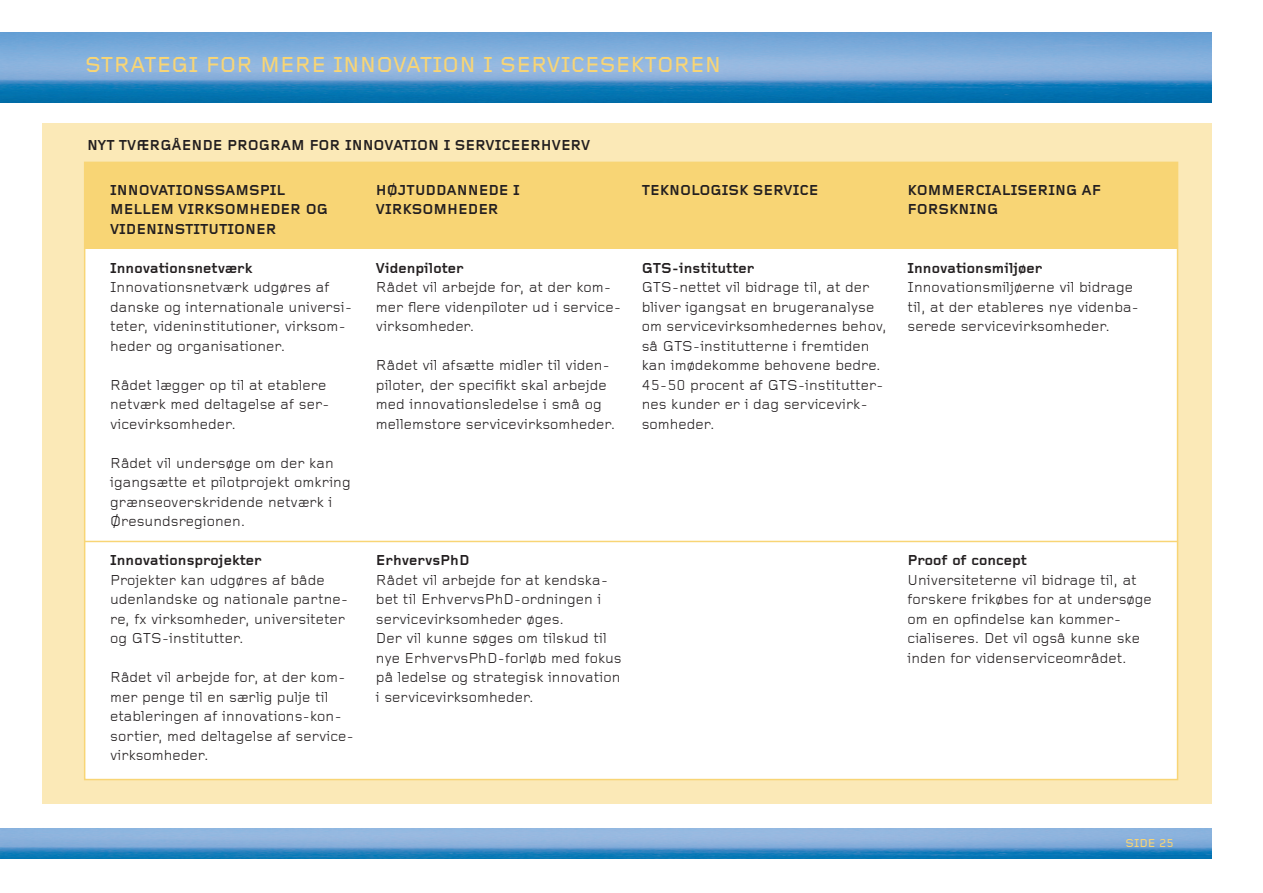
<style>
.page{position:relative;width:1263px;height:893px;background:#fff}
.page>*{position:absolute;margin:0;border:0;box-sizing:border-box;transform-origin:0 0}
.t1{font:500 22.5px "Foundry Gridnik";color:#f8d575}
.t2{font:15px/19.5px "Foundry Gridnik";color:#231f20}
.t3{font:700 15px/19.5px "Foundry Gridnik";color:#231f20}
.t4{font:500 12px "Foundry Gridnik";color:#f8d575}
</style>
<div class="page">
<img style="left:0;top:828px;width:1212px;height:31px">
<img style="left:0;top:33px;width:1212px;height:69px">
<div style="left:43px;top:123px;width:1169px;height:681px;background:#fbe9b7"></div>
<div style="left:84px;top:162px;width:1094px;height:618px;background:#fff;border:2px solid #f8d575"></div>
<div style="left:85px;top:162px;width:1092px;height:86px;background:#f8d575"></div>
<hr style="left:85px;top:541px;width:1093px;height:1px;background:#f8d575">
<h1 class="t1" style="left:85px;top:52px;width:15px">STRATEGI</h1>
<h1 class="t1" style="left:206px;top:52px;width:71px">FOR MERE</h1>
<h1 class="t1" style="left:333px;top:52px;width:15px">INNOVATION</h1>
<h1 class="t1" style="left:483px;top:52px;width:32px">I SERVI</h1>
<h1 class="t1" style="left:571px;top:52px;width:30px">CESEKTOREN</h1>
<p class="t3" style="left:87px;top:136px;width:85px">NYT TVÆRGÅENDE</p>
<p class="t3" style="left:227px;top:136px;width:129px">PROGRAM FOR INNOVATION</p>
<p class="t3" style="left:444px;top:136px;width:52px">ISERVICEE</p>
<p class="t3" style="left:530px;top:136px;width:61px">RHVE RV</p>
<p class="t3" style="left:110px;top:181px;width:219px">INNOVATIONSSAMSPIL<br>MELLEM VIRKSOMHEDER OG<br>VIDENINSTITUTIONER</p>
<p class="t3" style="left:110px;top:259px;width:144px">INNOVATIONSNETVÆRK</p>
<p class="t2" style="left:110px;top:278px;width:244px">Innovationsnetværk udgøres af danske og internationale universi&shy;teter, videninstitutioner, virksom&shy;heder og organisationer.</p>
<p class="t2" style="left:110px;top:376px;width:221px">Rådet lægger op til at etablere netværk med deltagelse af ser&shy;vicevirksomheder.</p>
<p class="t2" style="left:110px;top:454px;width:242px">Rådet vil undersøge om der kan igangsætte et pilotprojekt omkring grænseoverskridende netværk i<br>Øresundsregionen.</p>
<p class="t3" style="left:110px;top:551px;width:153px">INNOVATIONSPROJEKTER</p>
<p class="t2" style="left:110px;top:571px;width:240px">Projekter kan udgøres af både udenlandske og nationale partne&shy;re, fx virksomheder, universiteter og GTS</p>
<p class="t3" style="left:376px;top:181px;width:145px">HØJTUDDANNEDE I<br>VIRKSOMHEDER</p>
<p class="t3" style="left:376px;top:259px;width:89px">VIDENPILOTER</p>
<p class="t2" style="left:376px;top:278px;width:247px">Rådet vil arbejde for, at der kom&shy;mer flere videnpiloter ud i service&shy;virksomheder.</p>
<p class="t2" style="left:376px;top:356px;width:241px">Rådet vil afsætte midler til viden&shy;piloter, der specifikt skal arbejde med innovationsledelse i små og mellemstore servicevirksomheder.</p>
<p class="t3" style="left:376px;top:551px;width:92px">E RHVERVSPHD</p>
<p class="t2" style="left:376px;top:571px;width:247px">Rådet vil arbejde for at kendska&shy;bet til ErhvervsPhD-ordningen i servicevirksomheder øges.<br>Der vil kunne søges om tilskud til nye ErhvervsPhD-forløb med fokus på ledelse og strategisk innovation i servicevirksomheder.</p>
<p class="t2" style="left:162px;top:629px;width:84px">-institutter.</p>
<p class="t2" style="left:110px;top:668px;width:245px">Rådet vil arbejde for, at der kom&shy;mer penge til en særlig pulje til etableringen af innovations-kon&shy;sortier, med deltagelse af service&shy;virksomheder.</p>
<p class="t3" style="left:642px;top:181px;width:178px">TEKNOLOGISK SERVICE</p>
<p class="t3" style="left:642px;top:259px;width:11px">GTS</p>
<p class="t3" style="left:672px;top:259px;width:84px">-INSTITUTTER</p>
<p class="t2" style="left:642px;top:278px;width:11px">GTS</p>
<p class="t2" style="left:642px;top:278px;width:246px;text-indent:30px">-nettet vil bidrage til, at der bliver igangsat en brugeranalyse om servicevirksomhedernes behov, så GTS</p>
<p class="t2" style="left:642px;top:337px;width:241px;text-indent:51px">-institutterne i fremtiden kan imødekomme behovene bedre.<br>45-50 procent af GTS</p>
<p class="t2" style="left:642px;top:376px;width:244px;text-indent:156px">-institutter&shy;nes kunder er i dag servicevirk&shy;somheder.</p>
<p class="t3" style="left:907px;top:181px;width:195px">KOMMERCIALISERING AF<br>FORSKNING</p>
<p class="t3" style="left:907px;top:259px;width:137px">INNOVATIONSMILJØER</p>
<p class="t2" style="left:907px;top:278px;width:233px">Innovationsmiljøerne vil bidrage til, at der etableres nye videnba&shy;serede servicevirksomheder.</p>
<p class="t3" style="left:907px;top:551px;width:121px">PROOF OF CONCEPT</p>
<p class="t2" style="left:907px;top:571px;width:246px">U niversiteterne vil bidrage til, at forskere frikøbes for at undersøge om en opfindelse kan kommer&shy;cialiseres. Det vil også kunne ske inden for videnserviceområdet.</p>
<p class="t4" style="left:1125px;top:836px;width:50px">SIDE 25</p>
</div>
